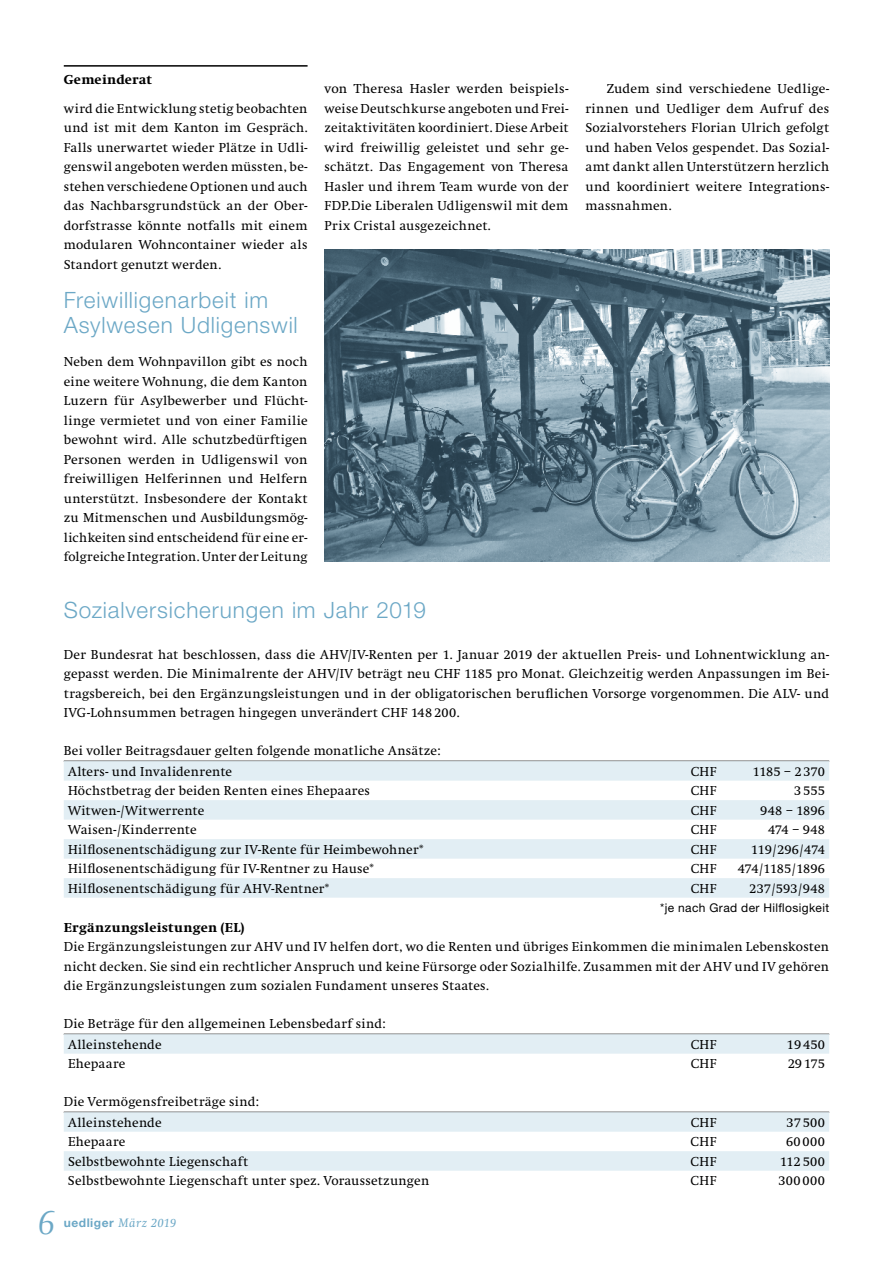
<style>
.page{position:relative;width:893px;height:1263px;background:#fff}
.page>*{position:absolute;margin:0;border:0;box-sizing:border-box;transform-origin:0 0}
.t1{font:italic 300 36px "Swift";color:#6ca8c6}
.t2{font:300 22.5px/25.5px "Helvetica Neue";letter-spacing:.035em;color:#6ca8c6}
.t3{font:13.5px/19.5px "Swift";letter-spacing:.02em;color:#000;text-align:justify}
.t4{font:800 13.5px "Swift";letter-spacing:.02em;color:#000}
.t5{font:13.5px "Swift";letter-spacing:-.025em;color:#000}
.t6{font:13.5px "Swift";letter-spacing:-.015em;color:#000}
.t7{font:12px "Helvetica Neue";letter-spacing:.03em;color:#000}
.t8{font:700 12px "Helvetica Neue";letter-spacing:.045em;color:#6ca8c6}
.s1{font-family:"Swift";font-weight:400;font-style:italic;font-size:12.75px}
</style>
<div class="page">
<div style="left:64px;top:761px;width:765px;height:20px;background:#e2eef4"></div>
<div style="left:64px;top:800px;width:765px;height:20px;background:#e2eef4"></div>
<div style="left:64px;top:839px;width:765px;height:20px;background:#e2eef4"></div>
<div style="left:64px;top:878px;width:765px;height:20px;background:#e2eef4"></div>
<div style="left:64px;top:1034px;width:765px;height:20px;background:#e2eef4"></div>
<div style="left:64px;top:1112px;width:765px;height:20px;background:#e2eef4"></div>
<div style="left:64px;top:1151px;width:765px;height:20px;background:#e2eef4"></div>
<img style="left:325px;top:249px;width:504px;height:312px">
<hr style="left:64px;top:65px;width:244px;height:2px;background:#000">
<p class="t4" style="left:64px;top:72px;width:90px">Gemeinderat</p>
<p class="t3" style="left:64px;top:99px;width:245px">wird die Entwicklung stetig beobachten und ist mit dem Kanton im Gespräch.<br>Falls unerwartet wieder Plätze in Udli&shy;genswil angeboten werden müssten, be&shy;stehen verschiedene Optionen und auch das Nachbarsgrundstück an der Ober&shy;dorfstrasse könnte notfalls mit einem modularen Wohncontainer wieder als Standort genutzt werden.</p>
<h2 class="t2" style="left:64px;top:286px;width:235px">Freiwilligenarbeit im<br>Asylwesen Udligenswil</h2>
<p class="t3" style="left:64px;top:352px;width:245px">Neben dem Wohnpavillon gibt es noch eine weitere Wohnung, die dem Kanton Luzern für Asylbewerber und Flücht&shy;linge vermietet und von einer Familie bewohnt wird. Alle schutzbedürftigen Personen werden in Udligenswil von freiwilligen Helferinnen und Helfern unterstützt. Insbesondere der Kontakt zu Mitmenschen und Ausbildungsmög&shy;lichkeiten sind entscheidend für eine er&shy;folgreiche Integration. Unter der Leitung</p>
<p class="t3" style="left:325px;top:79px;width:245px">von Theresa Hasler werden beispiels&shy;weise Deutschkurse angeboten und Frei&shy;zeitaktivitäten koordiniert. Diese Arbeit wird freiwillig geleistet und sehr ge&shy;schätzt. Das Engagement von Theresa Hasler und ihrem Team wurde von der FDP.Die Liberalen Udligenswil mit dem Prix Cristal ausgezeichnet.</p>
<p class="t3" style="left:585px;top:79px;width:245px;text-indent:21px">Zudem sind verschiedene Uedlige&shy;rinnen und Uedliger dem Aufruf des Sozialvorstehers Florian Ulrich gefolgt und haben Velos gespendet. Das Sozial&shy;amt dankt allen Unterstützern herzlich und koordiniert weitere Integrations&shy;massnahmen.</p>
<h2 class="t2" style="left:64px;top:596px;width:364px">Sozialversicherungen im Jahr 2019</h2>
<p class="t3" style="left:64px;top:645px;width:767px">Der Bundesrat hat beschlossen, dass die AHV/IV-Renten per 1. Januar 2019 der aktuellen Preis- und Lohnentwicklung an&shy;gepasst werden. Die Minimalrente der AHV/IV beträgt neu CHF 1185 pro Monat. Gleichzeitig werden Anpassungen im Bei&shy;tragsbereich, bei den Ergänzungsleistungen und in der obligatorischen beruflichen Vorsorge vorgenommen. Die ALV- und IVG-Lohnsummen betragen hingegen unverändert CHF 148 200.</p>
<p class="t3" style="left:68px;top:740px;width:374px;line-height:21px;text-indent:-4px">Bei voller Beitragsdauer gelten folgende monatliche Ansätze:<br>Alters- und Invalidenrente</p>
<p class="t3" style="left:691px;top:762px;width:27px">CHF</p>
<p class="t3" style="left:753px;top:762px;width:74px">1185 – 2 370</p>
<p class="t3" style="left:68px;top:781px;width:304px">Höchstbetrag der beiden Renten eines Ehepaares</p>
<p class="t3" style="left:691px;top:781px;width:27px">CHF</p>
<p class="t3" style="left:794px;top:781px;width:32px">3 555</p>
<p class="t3" style="left:68px;top:801px;width:138px">Witwen-/Witwerrente</p>
<p class="t3" style="left:691px;top:801px;width:27px">CHF</p>
<p class="t3" style="left:760px;top:801px;width:66px">948 – 1896</p>
<p class="t3" style="left:68px;top:820px;width:130px">Waisen-/Kinderrente</p>
<p class="t3" style="left:691px;top:820px;width:27px">CHF</p>
<p class="t3" style="left:768px;top:820px;width:58px">474 – 948</p>
<p class="t3" style="left:68px;top:840px;width:357px">Hilflosenentschädigung zur IV-Rente für Heimbewohner*</p>
<p class="t3" style="left:691px;top:840px;width:27px">CHF</p>
<p class="t6" style="left:751px;top:842px;width:75px">119/296/474</p>
<p class="t3" style="left:68px;top:859px;width:307px">Hilflosenentschädigung für IV-Rentner zu Hause*</p>
<p class="t3" style="left:691px;top:859px;width:27px">CHF</p>
<p class="t5" style="left:738px;top:861px;width:89px">474/1185/1896</p>
<p class="t3" style="left:68px;top:879px;width:263px">Hilflosenentschädigung für AHV-Rentner*</p>
<p class="t3" style="left:691px;top:879px;width:27px">CHF</p>
<p class="t3" style="left:749px;top:879px;width:77px">237/593/948</p>
<p class="t7" style="left:660px;top:901px;width:170px">*je nach Grad der Hilflosigkeit</p>
<p class="t4" style="left:64px;top:920px;width:182px">Ergänzungsleistungen (EL)</p>
<p class="t3" style="left:64px;top:937px;width:767px">Die Ergänzungsleistungen zur AHV und IV helfen dort, wo die Renten und übriges Einkommen die minimalen Lebenskosten nicht decken. Sie sind ein rechtlicher Anspruch und keine Fürsorge oder Sozialhilfe. Zusammen mit der AHV und IV gehören die Ergänzungsleistungen zum sozialen Fundament unseres Staates.</p>
<p class="t3" style="left:68px;top:1013px;width:319px;line-height:21px;text-indent:-4px">Die Beträge für den allgemeinen Lebensbedarf sind:<br>Alleinstehende</p>
<p class="t3" style="left:691px;top:1035px;width:27px">CHF</p>
<p class="t3" style="left:787px;top:1035px;width:40px">19 450</p>
<p class="t3" style="left:68px;top:1054px;width:59px">Ehepaare</p>
<p class="t3" style="left:691px;top:1054px;width:27px">CHF</p>
<p class="t3" style="left:788px;top:1054px;width:39px">29 175</p>
<p class="t3" style="left:68px;top:1091px;width:192px;line-height:21px;text-indent:-4px">Die Vermögensfreibeträge sind:<br>Alleinstehende</p>
<p class="t3" style="left:691px;top:1113px;width:27px">CHF</p>
<p class="t3" style="left:787px;top:1113px;width:40px">37 500</p>
<p class="t3" style="left:68px;top:1132px;width:59px">Ehepaare</p>
<p class="t3" style="left:691px;top:1132px;width:27px">CHF</p>
<p class="t3" style="left:786px;top:1132px;width:40px">60 000</p>
<p class="t3" style="left:68px;top:1152px;width:182px">Selbstbewohnte Liegenschaft</p>
<p class="t3" style="left:691px;top:1152px;width:27px">CHF</p>
<p class="t3" style="left:780px;top:1152px;width:46px">112 500</p>
<p class="t3" style="left:68px;top:1171px;width:363px">Selbstbewohnte Liegenschaft unter spez. Voraussetzungen</p>
<p class="t3" style="left:691px;top:1171px;width:27px">CHF</p>
<p class="t3" style="left:778px;top:1171px;width:48px">300 000</p>
<h1 class="t1" style="left:39px;top:1202px;width:18px">6</h1>
<p class="t8" style="left:64px;top:1215px;width:114px">uedliger <span class="s1">März 2019</span></p>
</div>
